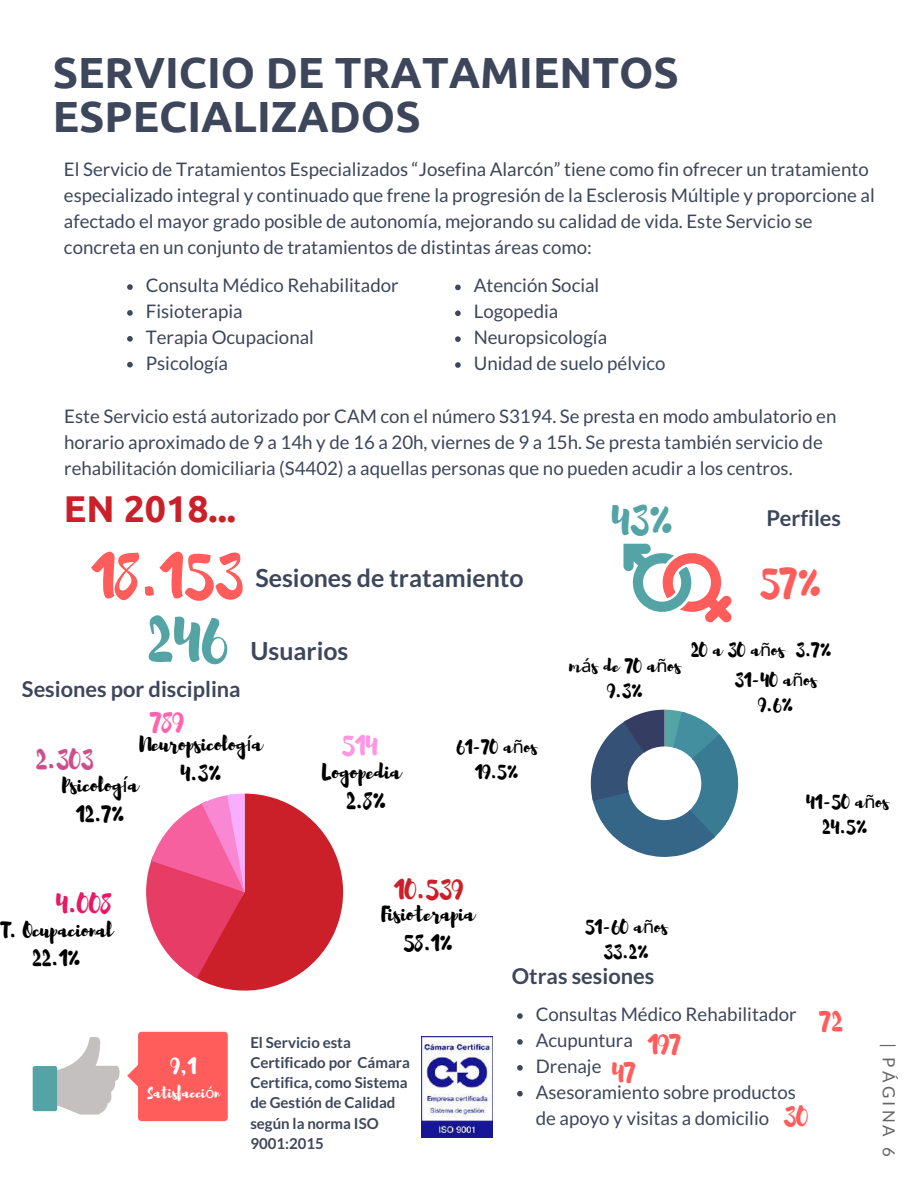
<style>
.page{position:relative;width:918px;height:1188px;background:#fff}
.page>*{position:absolute;margin:0;border:0;box-sizing:border-box;transform-origin:0 0}
.t1{font:55.95px "Brusher";color:#ff5c5c}
.t2{font:55.95px "Brusher";color:#54a4a6}
.t3{font:700 43.65px/43.8px "Ubuntu";color:#3d465a}
.t4{font:700 37.35px "Ubuntu";color:#cb2029}
.t5{font:37.35px "Brusher";color:#ff5c5c}
.t6{font:37.35px "Brusher";color:#54a4a6}
.t7{font:700 24.9px "Lato";color:#3d465a}
.t8{font:24.9px "Brusher";color:#ff5c5c}
.t9{font:24.9px "Brusher";color:#cb2029}
.t10{font:24.9px "Brusher";color:#e71a65}
.t11{font:24.9px "Brusher";color:#cc4f8d}
.t12{font:24.9px "Brusher";color:#ff63b0}
.t13{font:24.9px "Brusher";color:#ff95e3}
.t14{font:700 21.75px "Lato";color:#3d465a}
.t15{font:21px/29.1px "Brusher";color:#000;text-align:center}
.t16{font:20.7px "Brusher";color:#fff}
.t17{font:20.4px/28.5px "Brusher";color:#000;text-align:center}
.t18{font:18.75px/25.8px "Lato";color:#3d465a}
.t19{font:18px/24.8px "Brusher";color:#000;text-align:center}
.t20{font:16.8px "Lato";letter-spacing:.19em;color:#666}
.t21{font:700 15px/20.2px "Lato";color:#3d465a}
.t22{font:15px "Brusher";color:#fff}
.s1{font-family:"Noto Sans"}
</style>
<div class="page">
<svg style="left:146px;top:794px;width:197px;height:197px"></svg>
<svg style="left:591px;top:710px;width:148px;height:147px"></svg>
<svg style="left:127px;top:284px;width:6px;height:6px"></svg>
<svg style="left:127px;top:310px;width:6px;height:6px"></svg>
<svg style="left:127px;top:336px;width:6px;height:6px"></svg>
<svg style="left:127px;top:362px;width:6px;height:6px"></svg>
<svg style="left:624px;top:544px;width:107px;height:78px"></svg>
<svg style="left:57px;top:1037px;width:63px;height:78px"></svg>
<div style="left:33px;top:1066px;width:24px;height:45px;background:#54a4a6;border-radius:2px"></div>
<svg style="left:127px;top:1032px;width:101px;height:89px;background:#ff6c6c"></svg>
<svg style="left:455px;top:285px;width:6px;height:5px"></svg>
<svg style="left:455px;top:310px;width:6px;height:6px"></svg>
<svg style="left:455px;top:336px;width:6px;height:6px"></svg>
<svg style="left:455px;top:362px;width:6px;height:6px"></svg>
<svg style="left:517px;top:1013px;width:6px;height:6px"></svg>
<svg style="left:517px;top:1039px;width:6px;height:6px"></svg>
<svg style="left:517px;top:1065px;width:6px;height:6px"></svg>
<svg style="left:517px;top:1091px;width:6px;height:5px"></svg>
<img style="left:422px;top:1036px;width:71px;height:102px">
<h2 class="t3" style="left:53px;top:50px;width:628px">SERVICIO DE TRATAMIENTOS<br>ESPECIALIZADOS</h2>
<p class="t18" style="left:64px;top:156px;width:812px">El Servicio de Tratamientos Especializados “Josefina Alarcón” tiene como fin ofrecer un tratamiento especializado integral y continuado que frene la progresión de la Esclerosis Múltiple y proporcione al afectado el mayor grado posible de autonomía, mejorando su calidad de vida. Este Servicio se concreta en un conjunto de tratamientos de distintas áreas como:</p>
<p class="t18" style="left:146px;top:272px;width:254px">Consulta Médico Rehabilitador<br>Fisioterapia<br>Terapia Ocupacional<br>Psicología</p>
<p class="t18" style="left:474px;top:272px;width:193px">Atención Social<br>Logopedia<br>Neuropsicología<br>Unidad de suelo pélvico</p>
<p class="t18" style="left:64px;top:403px;width:774px">Este Servicio está autorizado por CAM con el número S3194. Se presta en modo ambulatorio en horario aproximado de 9 a 14h y de 16 a 20h, viernes de 9 a 15h. Se presta también servicio de rehabilitación domiciliaria (S4402) a aquellas personas que no pueden acudir a los centros.</p>
<h3 class="t4" style="left:64px;top:488px;width:174px">EN 2018...</h3>
<h1 class="t1" style="left:91px;top:539px;width:153px">18.153</h1>
<h1 class="t2" style="left:146px;top:603px;width:83px">246</h1>
<p class="t14" style="left:22px;top:675px;width:220px">Sesiones por disciplina</p>
<h3 class="t7" style="left:255px;top:563px;width:270px">Sesiones de tratamiento</h3>
<h3 class="t7" style="left:250px;top:636px;width:100px">Usuarios</h3>
<h3 class="t12" style="left:150px;top:706px;width:35px">789</h3>
<p class="t17" style="left:139px;top:729px;width:124px">Neuropsicolog<span class="s1">í</span>a<br>4.3%</p>
<h3 class="t11" style="left:35px;top:744px;width:60px">2.303</h3>
<p class="t17" style="left:62px;top:770px;width:78px">Psicolog<span class="s1">í</span>a<br>12.7%</p>
<h3 class="t13" style="left:341px;top:729px;width:38px">514</h3>
<p class="t15" style="left:322px;top:756px;width:81px">Logopedia<br>2.8%</p>
<p class="t19" style="left:456px;top:734px;width:83px">61-70 a<span class="s1">ñ</span>os<br>19.5%</p>
<h3 class="t6" style="left:611px;top:495px;width:64px">43%</h3>
<p class="t14" style="left:766px;top:505px;width:76px">Perfiles</p>
<h3 class="t5" style="left:759px;top:559px;width:64px">57%</h3>
<p class="t19" style="left:569px;top:653px;width:113px">m<span class="s1">á</span>s de 70 a<span class="s1">ñ</span>os<br>9.3%</p>
<p class="t19" style="left:690px;top:636px;width:143px">20 a 30 a<span class="s1">ñ</span>os 3.7%</p>
<p class="t19" style="left:734px;top:666px;width:84px">31-40 a<span class="s1">ñ</span>os<br>9.6%</p>
<p class="t19" style="left:806px;top:789px;width:85px">41-50 a<span class="s1">ñ</span>os<br>24.5%</p>
<h3 class="t10" style="left:56px;top:887px;width:57px">4.008</h3>
<p class="t17" style="left:0;top:914px;width:114px">T. Ocupacional<br>22.1%</p>
<h3 class="t9" style="left:394px;top:873px;width:71px">10.539</h3>
<p class="t17" style="left:382px;top:899px;width:95px">Fisioterapia<br>58.1%</p>
<p class="t16" style="left:171px;top:1053px;width:27px">9,1</p>
<p class="t22" style="left:148px;top:1083px;width:73px">Satisfacci<span class="s1">ó</span>n</p>
<p class="t21" style="left:250px;top:1032px;width:161px">El Servicio esta<br>Certificado por Cámara<br>Certifica, como Sistema de Gestión de Calidad según la norma ISO<br>9001:2015</p>
<p class="t19" style="left:585px;top:914px;width:84px">51-60 a<span class="s1">ñ</span>os<br>33.2%</p>
<p class="t14" style="left:512px;top:962px;width:144px">Otras sesiones</p>
<p class="t18" style="left:536px;top:1001px;width:263px">Consultas Médico Rehabilitador<br>Acupuntura<br>Drenaje<br>Asesoramiento sobre productos de apoyo y visitas a domicilio</p>
<h3 class="t8" style="left:647px;top:1028px;width:35px">197</h3>
<h3 class="t8" style="left:612px;top:1057px;width:26px">47</h3>
<h3 class="t8" style="left:783px;top:1100px;width:26px">30</h3>
<h3 class="t8" style="left:819px;top:1005px;width:25px">72</h3>
<p class="t20" style="left:899px;top:1043px;width:115px;rotate:90deg">| PÁGINA 6</p>
</div>
